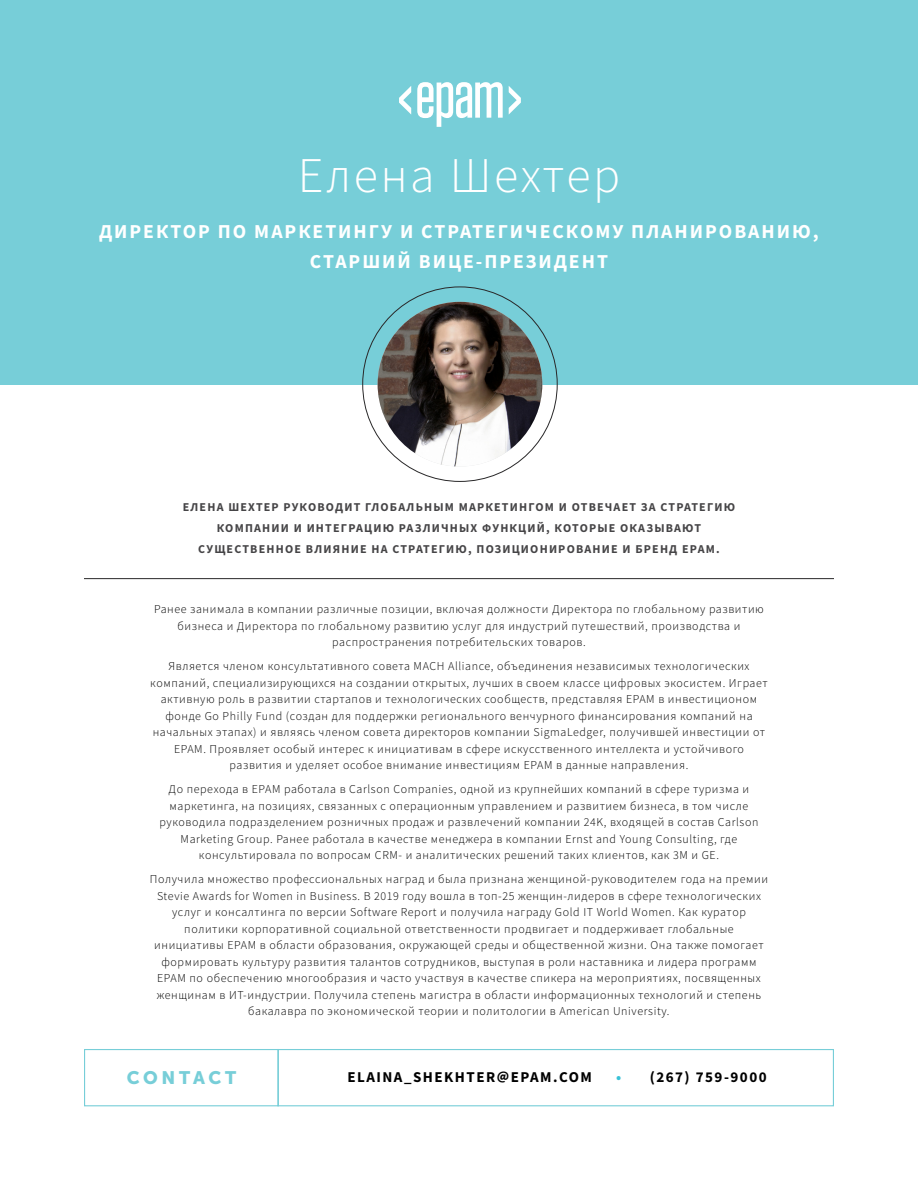
<style>
.page{position:relative;width:918px;height:1188px;background:#fff}
.page>*{position:absolute;margin:0;border:0;box-sizing:border-box;transform-origin:0 0}
.t1{font:300 49.95px "Source Sans Pro";letter-spacing:.05em;color:#fff}
.t2{font:700 19.8px/30px "Source Sans Pro";letter-spacing:.1em;color:#fff;text-align:center}
.t3{font:18px "Museo Sans 900";letter-spacing:.2em;color:#77ced8}
.t4{font:700 15px "Source Sans Pro";letter-spacing:.1em;color:#000}
.t5{font:300 12px/16.5px "Source Sans Pro";letter-spacing:.05em;color:#000;text-align:center}
.t6{font:700 12px/21px "Source Sans Pro";letter-spacing:.1em;color:#464547;text-align:center}
.s1{color:#39c2d7}
</style>
<div class="page">
<div style="left:0;top:0;width:918px;height:384px;background:#77ced8"></div>
<img style="left:378px;top:302px;width:164px;height:165px;border-radius:82px">
<svg style="left:417px;top:82px;width:86px;height:45px"></svg>
<svg style="left:399px;top:86px;width:12px;height:28px"></svg>
<svg style="left:509px;top:86px;width:12px;height:28px"></svg>
<hr style="left:84px;top:578px;width:750px;height:1px;background:#292829">
<div style="left:84px;top:1049px;width:195px;height:57px;border:1px solid #77ced8"></div>
<div style="left:277px;top:1049px;width:557px;height:57px;border:1px solid #77ced8"></div>
<h1 class="t1" style="left:298px;top:144px;width:324px">Елена Шехтер</h1>
<h2 class="t2" style="left:99px;top:216px;width:721px">ДИРЕКТОР ПО МАРКЕТИНГУ И СТРАТЕГИЧЕСКОМУ ПЛАНИРОВАНИЮ,<br>СТАРШИЙ ВИЦЕ-ПРЕЗИДЕНТ</h2>
<p class="t6" style="left:183px;top:496px;width:554px">ЕЛЕНА ШЕХТЕР РУКОВОДИТ ГЛОБАЛЬНЫМ МАРКЕТИНГОМ И ОТВЕЧАЕТ ЗА СТРАТЕГИЮ<br>КОМПАНИИ И ИНТЕГРАЦИЮ РАЗЛИЧНЫХ ФУНКЦИЙ, КОТОРЫЕ ОКАЗЫВАЮТ<br>СУЩЕСТВЕННОЕ ВЛИЯНИЕ НА СТРАТЕГИЮ, ПОЗИЦИОНИРОВАНИЕ И БРЕНД EPAM.</p>
<p class="t5" style="left:154px;top:601px;width:611px">Ранее занимала в компании различные позиции, включая должности Директора по глобальному развитию бизнеса и Директора по глобальному развитию услуг для индустрий путешествий, производства и распространения потребительских товаров.</p>
<p class="t5" style="left:150px;top:658px;width:619px">Является членом консультативного совета MACH Alliance, объединения независимых технологических компаний, специализирующихся на создании открытых, лучших в своем классе цифровых экосистем. Играет активную роль в развитии стартапов и технологических сообществ, представляя EPAM в инвестиционом фонде Go Philly Fund (создан для поддержки регионального венчурного финансирования компаний на начальных этапах) и являясь членом совета директоров компании SigmaLedger, получившей инвестиции от EPAM. Проявляет особый интерес к инициативам в сфере искусственного интеллекта и устойчивого развития и уделяет особое внимание инвестициям EPAM в данные направления.</p>
<p class="t5" style="left:160px;top:781px;width:600px">До перехода в EPAM работала в Carlson Companies, одной из крупнейших компаний в сфере туризма и маркетинга, на позициях, связанных с операционным управлением и развитием бизнеса, в том числе руководила подразделением розничных продаж и развлечений компании 24K, входящей в состав Carlson Marketing Group. Ранее работала в качестве менеджера в компании Ernst and Young Consulting, где консультировала по вопросам CRM- и аналитических решений таких клиентов, как 3M и GE.</p>
<p class="t5" style="left:150px;top:871px;width:620px">Получила множество профессиональных наград и была признана женщиной-руководителем года на премии Stevie Awards for Women in Business. В 2019 году вошла в топ-25 женщин-лидеров в сфере технологических услуг и консалтинга по версии Software Report и получила награду Gold IT World Women. Как куратор политики корпоративной социальной ответственности продвигает и поддерживает глобальные инициативы EPAM в области образования, окружающей среды и общественной жизни. Она также помогает формировать культуру развития талантов сотрудников, выступая в роли наставника и лидера программ EPAM по обеспечению многообразия и часто участвуя в качестве спикера на мероприятиях, посвященных женщинам в ИТ-индустрии. Получила степень магистра в области информационных технологий и степень бакалавра по экономической теории и политологии в American University.</p>
<h3 class="t3" style="left:127px;top:1068px;width:111px">CONTACT</h3>
<p class="t4" style="left:347px;top:1067px;width:246px">ELAINA_SHEKHTER@EPAM.COM</p>
<p class="t4" style="left:616px;top:1067px;width:152px"><span class="s1">•</span> (267) 759-9000</p>
</div>
